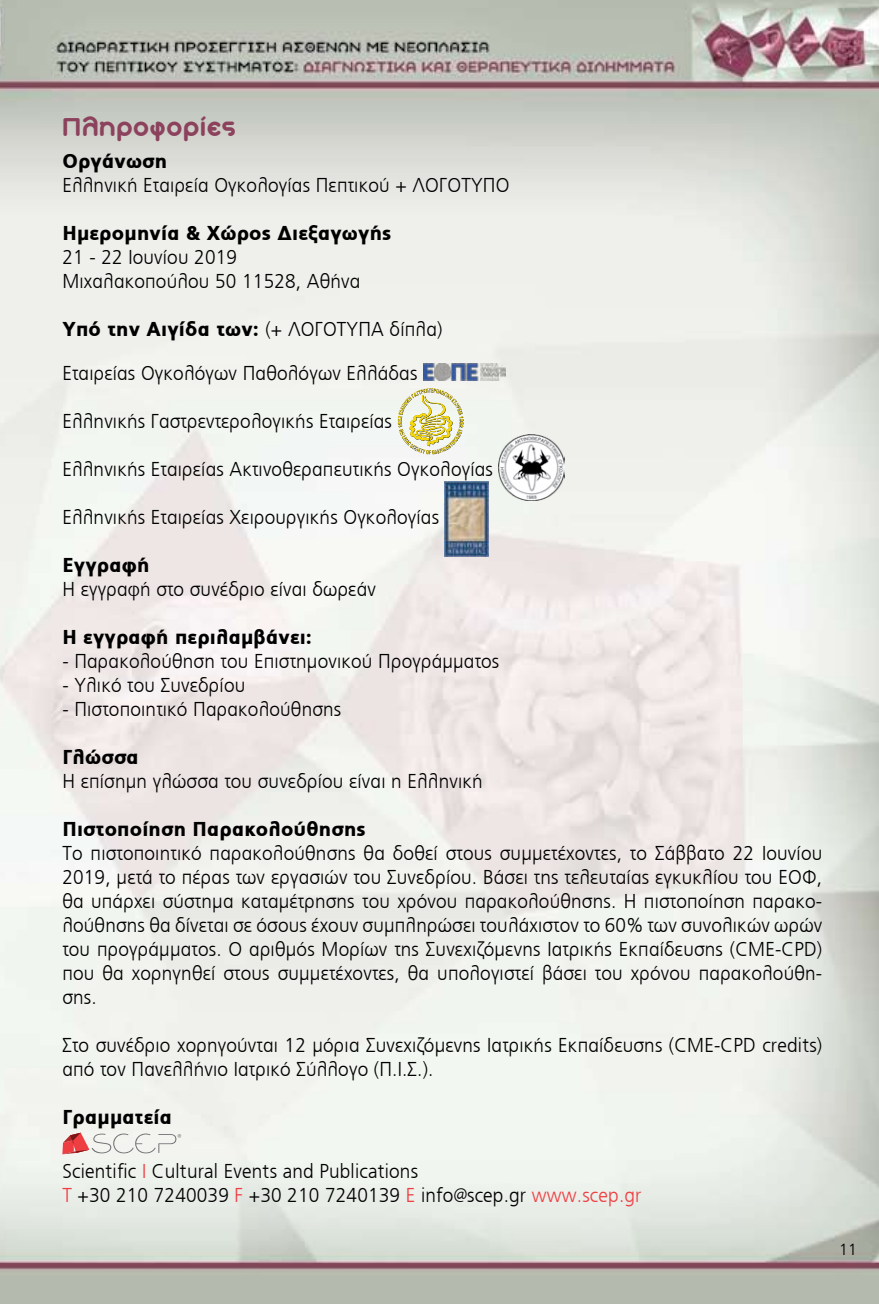
<style>
.page{position:relative;width:879px;height:1304px;background:#fff}
.page>*{position:absolute;margin:0;border:0;box-sizing:border-box;transform-origin:0 0}
.t1{font:28px "Aka Acid GR Soft Ice Cream";letter-spacing:.04em;color:#8c425d}
.t2{font:300 20px/24px "PF Catalog";letter-spacing:.01em;color:#000;scale:.95 1}
.t3{font:900 20px "PF Catalog";letter-spacing:.01em;color:#000;scale:.95 1}
.t4{font:300 16px "PF Catalog";color:#000}
.s1{font-weight:300}
.s2{color:#ef3e42}
</style>
<div class="page">
<img style="left:0;top:0;width:879px;height:1304px">
<img style="left:423px;top:363px;width:82px;height:17px">
<svg style="left:398px;top:388px;width:65px;height:66px"></svg>
<img style="left:499px;top:434px;width:66px;height:66px">
<img style="left:445px;top:481px;width:44px;height:75px">
<svg style="left:62px;top:1133px;width:119px;height:21px"></svg>
<h1 class="t1" style="left:62px;top:112px;width:175px">Πληροφορίες</h1>
<p class="t3" style="left:62px;top:150px;width:112px">Οργάνωση</p>
<p class="t2" style="left:62px;top:174px;width:472px">Ελληνική Εταιρεία Ογκολογίας Πεπτικού + ΛΟΓΟΤΥΠΟ</p>
<p class="t3" style="left:62px;top:222px;width:348px">Ημερομηνία &amp; Χώρος Διεξαγωγής</p>
<p class="t2" style="left:62px;top:246px;width:315px">21 - 22 Ιουνίου 2019<br>Μιχαλακοπούλου 50 11528, Αθήνα</p>
<p class="t3" style="left:62px;top:318px;width:401px">Υπό την Αιγίδα των: <span class="s1">(+ ΛΟΓΟΤΥΠΑ δίπλα)</span></p>
<p class="t2" style="left:62px;top:362px;width:375px">Εταιρείας Ογκολόγων Παθολόγων Ελλάδας</p>
<p class="t2" style="left:62px;top:410px;width:348px">Ελληνικής Γαστρεντερολογικής Εταιρείας</p>
<p class="t2" style="left:62px;top:458px;width:455px">Ελληνικής Εταιρείας Ακτινοθεραπευτικής Ογκολογίας</p>
<p class="t2" style="left:62px;top:506px;width:398px">Ελληνικής Εταιρείας Χειρουργικής Ογκολογίας</p>
<p class="t3" style="left:62px;top:554px;width:93px">Εγγραφή</p>
<p class="t2" style="left:62px;top:578px;width:331px">Η εγγραφή στο συνέδριο είναι δωρεάν</p>
<p class="t3" style="left:62px;top:626px;width:264px">Η εγγραφή περιλαμβάνει:</p>
<p class="t2" style="left:62px;top:650px;width:461px">- Παρακολούθηση του Επιστημονικού Προγράμματος</p>
<p class="t2" style="left:62px;top:674px;width:194px">- Υλικό του Συνεδρίου</p>
<p class="t2" style="left:62px;top:698px;width:295px">- Πιστοποιητικό Παρακολούθησης</p>
<p class="t3" style="left:62px;top:746px;width:82px">Γλώσσα</p>
<p class="t2" style="left:62px;top:770px;width:444px">Η επίσημη γλώσσα του συνεδρίου είναι η Ελληνική</p>
<p class="t3" style="left:62px;top:818px;width:321px">Πιστοποίηση Παρακολούθησης</p>
<p class="t2" style="left:62px;top:842px;width:801px;text-align:justify">Το πιστοποιητικό παρακολούθησης θα δοθεί στους συμμετέχοντες, το Σάββατο 22 Ιουνίου 2019, μετά το πέρας των εργασιών του Συνεδρίου. Βάσει της τελευταίας εγκυκλίου του ΕΟΦ, θα υπάρχει σύστημα καταμέτρησης του χρόνου παρακολούθησης. Η πιστοποίηση παρακο&shy;λούθησης θα δίνεται σε όσους έχουν συμπληρώσει τουλάχιστον το 60% των συνολικών ωρών του προγράμματος. Ο αριθμός Μορίων της Συνεχιζόμενης Ιατρικής Εκπαίδευσης (CME-CPD) που θα χορηγηθεί στους συμμετέχοντες, θα υπολογιστεί βάσει του χρόνου παρακολούθη&shy;σης.</p>
<p class="t2" style="left:62px;top:1034px;width:801px">Στο συνέδριο χορηγούνται 12 μόρια Συνεχιζόμενης Ιατρικής Εκπαίδευσης (CME-CPD credits) από τον Πανελλήνιο Ιατρικό Σύλλογο (Π.Ι.Σ.).</p>
<p class="t3" style="left:62px;top:1106px;width:117px">Γραμματεία</p>
<p class="t2" style="left:62px;top:1160px;width:611px">Scientific <span class="s2">Ι</span> Cultural Events and Publications<br><span class="s2">T</span> +30 210 7240039 <span class="s2">F</span> +30 210 7240139 <span class="s2">E</span> info@scep.gr <span class="s2">www.scep.gr</span></p>
<p class="t4" style="left:839px;top:1241px;width:19px">11</p>
</div>
